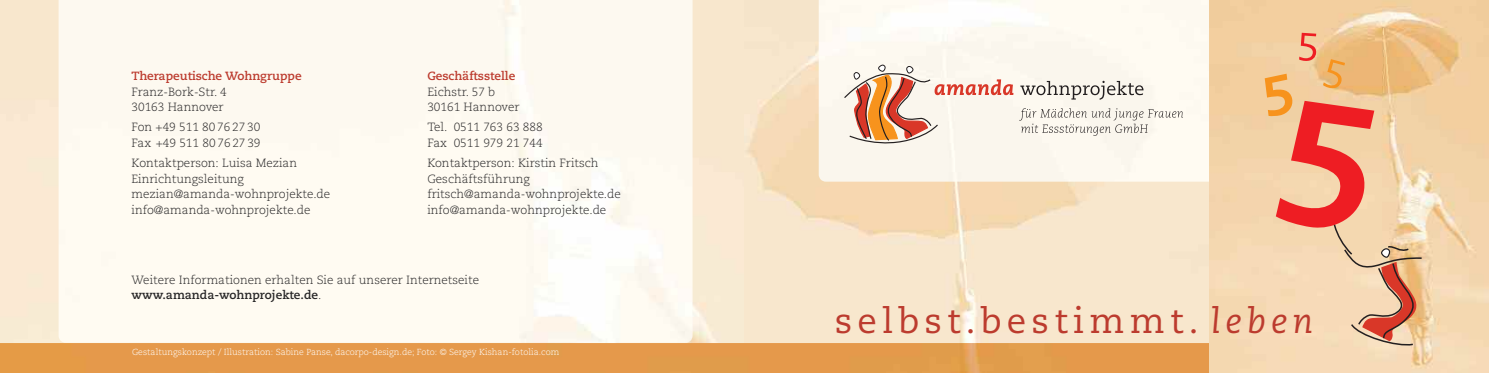
<style>
.page{position:relative;width:1489px;height:373px;background:#fff}
.page>*{position:absolute;margin:0;border:0;box-sizing:border-box;transform-origin:0 0}
.t1{font:35px "Caecilia";letter-spacing:.15em;color:#bc3b2e}
.t2{font:300 11.88px/15.5px "Caecilia";color:#272627}
.t3{font:700 11.88px "Caecilia";color:#bc3b2e}
.t4{font:300 8.75px "Caecilia";color:#fff}
.s1{font-weight:700}
.s2{font-style:italic}
</style>
<div class="page">
<img style="left:0;top:0;width:1208px;height:342px">
<img style="left:818px;top:0;width:390px;height:181px">
<svg style="left:844px;top:64px;width:169px;height:79px"></svg>
<svg style="left:1020px;top:81px;width:123px;height:19px"></svg>
<svg style="left:1019px;top:108px;width:163px;height:27px"></svg>
<div style="left:0;top:342px;width:1208px;height:30px;background:#e5994b"></div>
<img style="left:1208px;top:0;width:280px;height:372px">
<div style="left:59px;top:0;width:633px;height:342px;background:#fefbf2"></div>
<svg style="left:1264px;top:33px;width:157px;height:312px;background:#eeb590"></svg>
<p class="t3" style="left:131px;top:71px;width:172px">Therapeutische Wohngruppe</p>
<p class="t2" style="left:131px;top:85px;width:97px">Franz-Bork-Str. 4<br>30163 Hannover</p>
<p class="t2" style="left:131px;top:120px;width:130px">Fon +49 511 80 76 27 30<br>Fax +49 511 80 76 27 39</p>
<p class="t2" style="left:131px;top:156px;width:200px">Kontaktperson: Luisa Mezian<br>Einrichtungsleitung mezian@amanda-wohnprojekte.de info@amanda-wohnprojekte.de</p>
<p class="t3" style="left:427px;top:71px;width:89px">Geschäftsstelle</p>
<p class="t2" style="left:427px;top:85px;width:94px">Eichstr. 57 b<br>30161 Hannover</p>
<p class="t2" style="left:427px;top:120px;width:117px">Tel. 0511 763 63 888<br>Fax 0511 979 21 744</p>
<p class="t2" style="left:427px;top:156px;width:195px">Kontaktperson: Kirstin Fritsch<br>Geschäftsführung fritsch@amanda-wohnprojekte.de info@amanda-wohnprojekte.de</p>
<p class="t2" style="left:132px;top:272px;width:349px">Weitere Informationen erhalten Sie auf unserer Internetseite <span class="s1">www.amanda-wohnprojekte.de</span>.</p>
<p class="t4" style="left:132px;top:348px;width:429px">Gestaltungskonzept / Illustration: Sabine Panse, dacorpo-design.de; Foto: © Sergey Kishan-fotolia.com</p>
<h1 class="t1" style="left:834px;top:306px;width:480px">selbst.bestimmt. <span class="s2">leben</span></h1>
</div>
